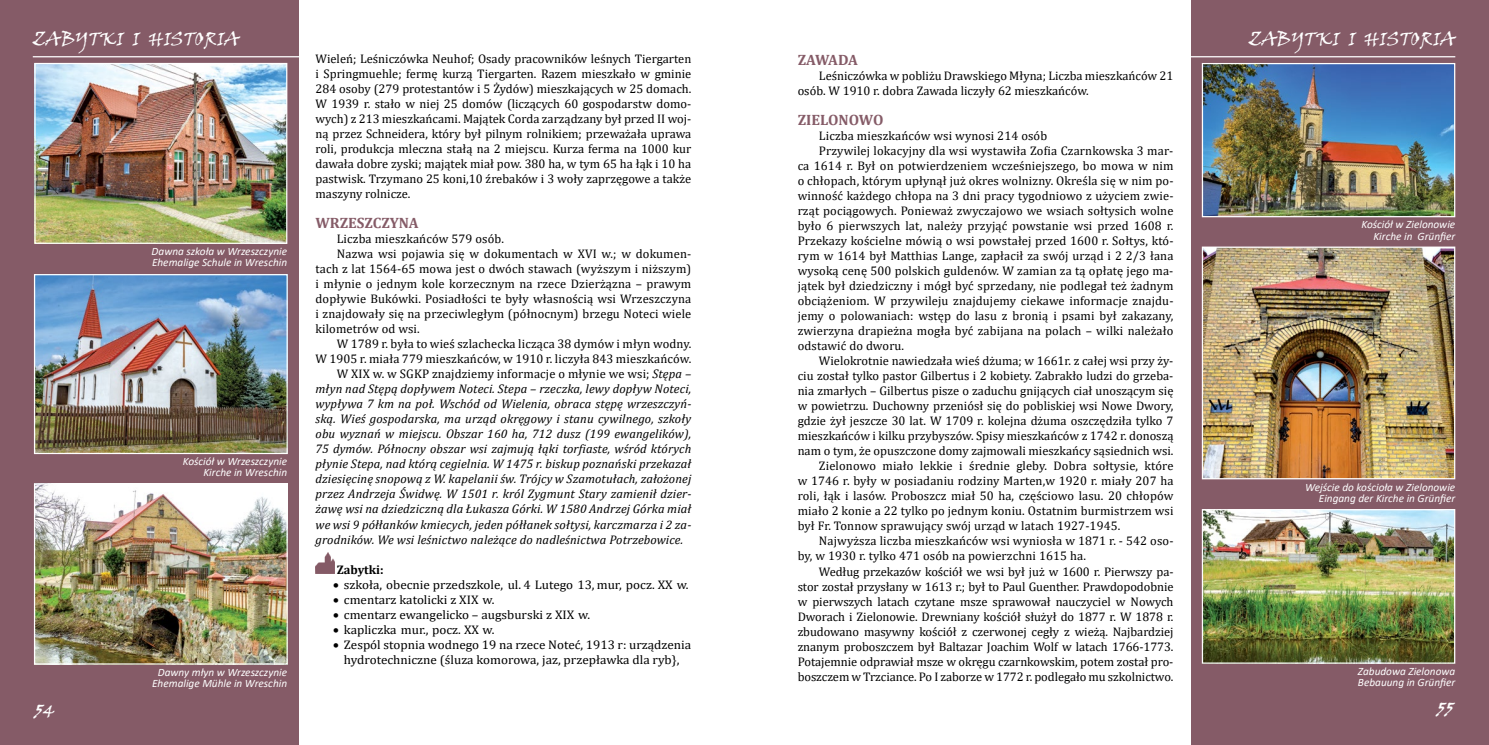
<style>
.page{position:relative;width:1489px;height:745px;background:#fff}
.page>*{position:absolute;margin:0;border:0;box-sizing:border-box;transform-origin:0 0}
.t1{font:18.75px "Viner Hand ITC";color:#fff}
.t2{font:700 15px "Cambria";color:#855b67}
.t3{font:12.5px/15px "Cambria";color:#000;text-align:justify}
.t4{font:italic 12.5px "Cambria";letter-spacing:.01em;color:#000}
.t5{font:12.5px/15px "Cambria";color:#000;text-align:center;scale:1.05 1}
.t6{font:700 12.5px "Cambria";color:#000}
.t7{font:italic 11.25px/11.2px "Calibri";color:#fff;text-align:right}
.s1{font-style:italic}
</style>
<div class="page">
<div style="left:1191px;top:0;width:297px;height:744px;background:#855b67"></div>
<div style="left:0;top:0;width:298px;height:744px;background:#855b67"></div>
<img style="left:36px;top:65px;width:249px;height:177px">
<div style="left:34px;top:63px;width:253px;height:181px;border:1px solid #fff"></div>
<img style="left:36px;top:276px;width:250px;height:176px">
<div style="left:34px;top:274px;width:254px;height:180px;border:1px solid #fff"></div>
<img style="left:36px;top:485px;width:250px;height:177px">
<div style="left:34px;top:483px;width:254px;height:181px;border:1px solid #fff"></div>
<img style="left:315px;top:552px;width:19px;height:21px">
<hr style="left:1180px;top:56px;width:275px;height:1px;background:#fff">
<hr style="left:33px;top:56px;width:276px;height:1px;background:#fff">
<img style="left:1203px;top:248px;width:250px;height:229px">
<div style="left:1201px;top:246px;width:254px;height:233px;border:1px solid #fff"></div>
<img style="left:1203px;top:510px;width:250px;height:151px">
<div style="left:1201px;top:508px;width:254px;height:155px;border:1px solid #fff"></div>
<img style="left:1203px;top:65px;width:250px;height:150px">
<div style="left:1201px;top:63px;width:254px;height:154px;border:1px solid #fff"></div>
<h1 class="t1" style="left:33px;top:27px;width:208px">ZABYTKI I HISTORIA</h1>
<h1 class="t1" style="left:1248px;top:27px;width:208px">ZABYTKI I HISTORIA</h1>
<p class="t3" style="left:315px;top:51px;width:377px">Wieleń; Leśniczówka Neuhof; Osady pracowników leśnych Tiergarten i Springmuehle; fermę kurzą Tiergarten. Razem mieszkało w gminie 284 osoby (279 protestantów i 5 Żydów) mieszkających w 25 domach.<br>W 1939 r. stało w niej 25 domów (liczących 60 gospodarstw domo&shy;wych) z 213 mieszkańcami. Majątek Corda zarządzany był przed II woj&shy;ną przez Schneidera, który był pilnym rolnikiem; przeważała uprawa roli, produkcja mleczna stałą na 2 miejscu. Kurza ferma na 1000 kur dawała dobre zyski; majątek miał pow. 380 ha, w tym 65 ha łąk i 10 ha pastwisk. Trzymano 25 koni,10 źrebaków i 3 woły zaprzęgowe a także maszyny rolnicze.</p>
<p class="t2" style="left:315px;top:212px;width:105px">WRZESZCZYNA</p>
<p class="t3" style="left:337px;top:231px;width:169px">Liczba mieszkańców 579 osób.</p>
<p class="t3" style="left:337px;top:246px;width:356px">Nazwa wsi pojawia się w dokumentach w XVI w.; w dokumen-</p>
<p class="t3" style="left:315px;top:261px;width:377px">tach z lat 1564-65 mowa jest o dwóch stawach (wyższym i niższym)</p>
<p class="t3" style="left:315px;top:276px;width:377px">i młynie o jednym kole korzecznym na rzece Dzierżązna – prawym</p>
<p class="t3" style="left:315px;top:291px;width:377px">dopływie Bukówki. Posiadłości te były własnością wsi Wrzeszczyna</p>
<p class="t3" style="left:315px;top:306px;width:377px">i znajdowały się na przeciwległym (północnym) brzegu Noteci wiele</p>
<p class="t3" style="left:315px;top:321px;width:106px">kilometrów od wsi.</p>
<p class="t3" style="left:337px;top:336px;width:356px">W 1789 r. była to wieś szlachecka licząca 38 dymów i młyn wodny.</p>
<p class="t3" style="left:315px;top:351px;width:377px">W 1905 r. miała 779 mieszkańców, w 1910 r. liczyła 843 mieszkańców.</p>
<p class="t3" style="left:337px;top:366px;width:356px">W XIX w. w SGKP znajdziemy informacje o młynie we wsi; <span class="s1">Stępa –</span></p>
<p class="t4" style="left:315px;top:380px;width:377px">młyn nad Stępą dopływem Noteci. Stepa – rzeczka, lewy dopływ Noteci,</p>
<p class="t4" style="left:315px;top:395px;width:377px">wypływa 7 km na poł. Wschód od Wielenia, obraca stępę wrzeszczyń-</p>
<p class="t4" style="left:315px;top:410px;width:377px">ską. Wieś gospodarska, ma urząd okręgowy i stanu cywilnego, szkoły</p>
<p class="t4" style="left:315px;top:425px;width:377px">obu wyznań w miejscu. Obszar 160 ha, 712 dusz (199 ewangelików),</p>
<p class="t4" style="left:315px;top:440px;width:377px">75 dymów. Północny obszar wsi zajmują łąki torfiaste, wśród których</p>
<p class="t4" style="left:315px;top:455px;width:377px">płynie Stepa, nad którą cegielnia. W 1475 r. biskup poznański przekazał</p>
<p class="t4" style="left:315px;top:470px;width:377px">dziesięcinę snopową z W. kapelanii św. Trójcy w Szamotułach, założonej</p>
<p class="t4" style="left:315px;top:485px;width:377px">przez Andrzeja Świdwę. W 1501 r. król Zygmunt Stary zamienił dzier-</p>
<p class="t4" style="left:315px;top:500px;width:377px">żawę wsi na dziedziczną dla Łukasza Górki. W 1580 Andrzej Górka miał</p>
<p class="t4" style="left:315px;top:515px;width:377px">we wsi 9 półłanków kmiecych, jeden półłanek sołtysi, karczmarza i 2 za-</p>
<p class="t4" style="left:315px;top:530px;width:369px">grodników. We wsi leśnictwo należące do nadleśnictwa Potrzebowice.</p>
<p class="t6" style="left:337px;top:560px;width:48px">Zabytki:</p>
<p class="t5" style="left:333px;top:576px;width:340px">• szkoła, obecnie przedszkole, ul. 4 Lutego 13, mur, pocz. XX w.</p>
<p class="t5" style="left:333px;top:591px;width:155px">• cmentarz katolicki z XIX w.</p>
<p class="t5" style="left:333px;top:606px;width:246px">• cmentarz ewangelicko – augsburski z XIX w.</p>
<p class="t5" style="left:333px;top:621px;width:155px">• kapliczka mur., pocz. XX w.</p>
<p class="t5" style="left:333px;top:636px;width:342px">• Zespól stopnia wodnego 19 na rzece Noteć, 1913 r: urządzenia hydrotechniczne (śluza komorowa, jaz, przepławka dla ryb},</p>
<p class="t2" style="left:797px;top:49px;width:62px">ZAWADA</p>
<p class="t3" style="left:797px;top:68px;width:377px;text-indent:21px">Leśniczówka w pobliżu Drawskiego Młyna; Liczba mieszkańców 21 osób. W 1910 r. dobra Zawada liczyły 62 mieszkańców.</p>
<p class="t2" style="left:797px;top:109px;width:87px">ZIELONOWO</p>
<p class="t3" style="left:819px;top:128px;width:230px">Liczba mieszkańców wsi wynosi 214 osób</p>
<p class="t3" style="left:819px;top:143px;width:356px">Przywilej lokacyjny dla wsi wystawiła Zofia Czarnkowska 3 mar-</p>
<p class="t3" style="left:797px;top:158px;width:377px">ca 1614 r. Był on potwierdzeniem wcześniejszego, bo mowa w nim</p>
<p class="t3" style="left:797px;top:173px;width:377px">o chłopach, którym upłynął już okres wolnizny. Określa się w nim po-</p>
<p class="t3" style="left:797px;top:188px;width:377px">winność każdego chłopa na 3 dni pracy tygodniowo z użyciem zwie-</p>
<p class="t3" style="left:797px;top:203px;width:377px">rząt pociągowych. Ponieważ zwyczajowo we wsiach sołtysich wolne</p>
<p class="t3" style="left:797px;top:218px;width:377px">było 6 pierwszych lat, należy przyjąć powstanie wsi przed 1608 r.</p>
<p class="t3" style="left:797px;top:233px;width:377px">Przekazy kościelne mówią o wsi powstałej przed 1600 r. Sołtys, któ-</p>
<p class="t3" style="left:797px;top:248px;width:377px">rym w 1614 był Matthias Lange, zapłacił za swój urząd i 2 2/3 łana</p>
<p class="t3" style="left:797px;top:263px;width:377px">wysoką cenę 500 polskich guldenów. W zamian za tą opłatę jego ma-</p>
<p class="t3" style="left:797px;top:278px;width:377px">jątek był dziedziczny i mógł być sprzedany, nie podlegał też żadnym</p>
<p class="t3" style="left:797px;top:293px;width:377px">obciążeniom. W przywileju znajdujemy ciekawe informacje znajdu-</p>
<p class="t3" style="left:797px;top:308px;width:377px">jemy o polowaniach: wstęp do lasu z bronią i psami był zakazany,</p>
<p class="t3" style="left:797px;top:323px;width:377px">zwierzyna drapieżna mogła być zabijana na polach – wilki należało</p>
<p class="t3" style="left:797px;top:338px;width:108px">odstawić do dworu.</p>
<p class="t3" style="left:819px;top:353px;width:356px">Wielokrotnie nawiedzała wieś dżuma; w 1661r. z całej wsi przy ży-</p>
<p class="t3" style="left:797px;top:368px;width:377px">ciu został tylko pastor Gilbertus i 2 kobiety. Zabrakło ludzi do grzeba-</p>
<p class="t3" style="left:797px;top:383px;width:377px">nia zmarłych – Gilbertus pisze o zaduchu gnijących ciał unoszącym się</p>
<p class="t3" style="left:797px;top:398px;width:377px">w powietrzu. Duchowny przeniósł się do pobliskiej wsi Nowe Dwory,</p>
<p class="t3" style="left:797px;top:413px;width:377px">gdzie żył jeszcze 30 lat. W 1709 r. kolejna dżuma oszczędziła tylko 7</p>
<p class="t3" style="left:797px;top:428px;width:377px">mieszkańców i kilku przybyszów. Spisy mieszkańców z 1742 r. donoszą</p>
<p class="t3" style="left:797px;top:443px;width:377px">nam o tym, że opuszczone domy zajmowali mieszkańcy sąsiednich wsi.</p>
<p class="t3" style="left:819px;top:458px;width:356px">Zielonowo miało lekkie i średnie gleby. Dobra sołtysie, które</p>
<p class="t3" style="left:797px;top:473px;width:377px">w 1746 r. były w posiadaniu rodziny Marten,w 1920 r. miały 207 ha</p>
<p class="t3" style="left:797px;top:488px;width:377px">roli, łąk i lasów. Proboszcz miał 50 ha, częściowo lasu. 20 chłopów</p>
<p class="t3" style="left:797px;top:503px;width:377px">miało 2 konie a 22 tylko po jednym koniu. Ostatnim burmistrzem wsi</p>
<p class="t3" style="left:797px;top:518px;width:324px">był Fr. Tonnow sprawujący swój urząd w latach 1927-1945.</p>
<p class="t3" style="left:819px;top:533px;width:356px">Najwyższa liczba mieszkańców wsi wyniosła w 1871 r. - 542 oso-</p>
<p class="t3" style="left:797px;top:548px;width:290px">by, w 1930 r. tylko 471 osób na powierzchni 1615 ha.</p>
<p class="t3" style="left:819px;top:563px;width:356px">Według przekazów kościół we wsi był już w 1600 r. Pierwszy pa-</p>
<p class="t3" style="left:797px;top:578px;width:377px">stor został przysłany w 1613 r.; był to Paul Guenther. Prawdopodobnie</p>
<p class="t3" style="left:797px;top:593px;width:377px">w pierwszych latach czytane msze sprawował nauczyciel w Nowych</p>
<p class="t3" style="left:797px;top:608px;width:377px">Dworach i Zielonowie. Drewniany kościół służył do 1877 r. W 1878 r.</p>
<p class="t3" style="left:797px;top:623px;width:377px">zbudowano masywny kościół z czerwonej cegły z wieżą. Najbardziej</p>
<p class="t3" style="left:797px;top:638px;width:377px">znanym proboszczem był Baltazar Joachim Wolf w latach 1766-1773.</p>
<p class="t3" style="left:797px;top:653px;width:377px">Potajemnie odprawiał msze w okręgu czarnkowskim, potem został pro-</p>
<p class="t3" style="left:797px;top:668px;width:377px">boszczem w Trzciance. Po I zaborze w 1772 r. podlegało mu szkolnictwo.</p>
<p class="t7" style="left:1361px;top:218px;width:95px">Kościół w Zielonowie<br>Kirche in Grünfier</p>
<p class="t7" style="left:152px;top:245px;width:137px;text-align:left">Dawna szkoła w Wrzeszczynie<br>Ehemalige Schule in Wreschin</p>
<p class="t7" style="left:183px;top:455px;width:106px">Kościół w Wrzeszczynie<br>Kirche in Wreschin</p>
<p class="t7" style="left:1305px;top:480px;width:151px">Wejście do kościoła w Zielonowie<br>Eingang der Kirche in Grünfier</p>
<p class="t7" style="left:1357px;top:664px;width:99px;text-align:left">Zabudowa Zielonowa<br>Bebauung in Grünfier</p>
<p class="t7" style="left:152px;top:665px;width:136px;text-align:center">Dawny młyn w Wrzeszczynie<br>Ehemalige Mühle in Wreschin</p>
<h1 class="t1" style="left:35px;top:699px;width:22px">54</h1>
<h1 class="t1" style="left:1436px;top:697px;width:18px">55</h1>
</div>
